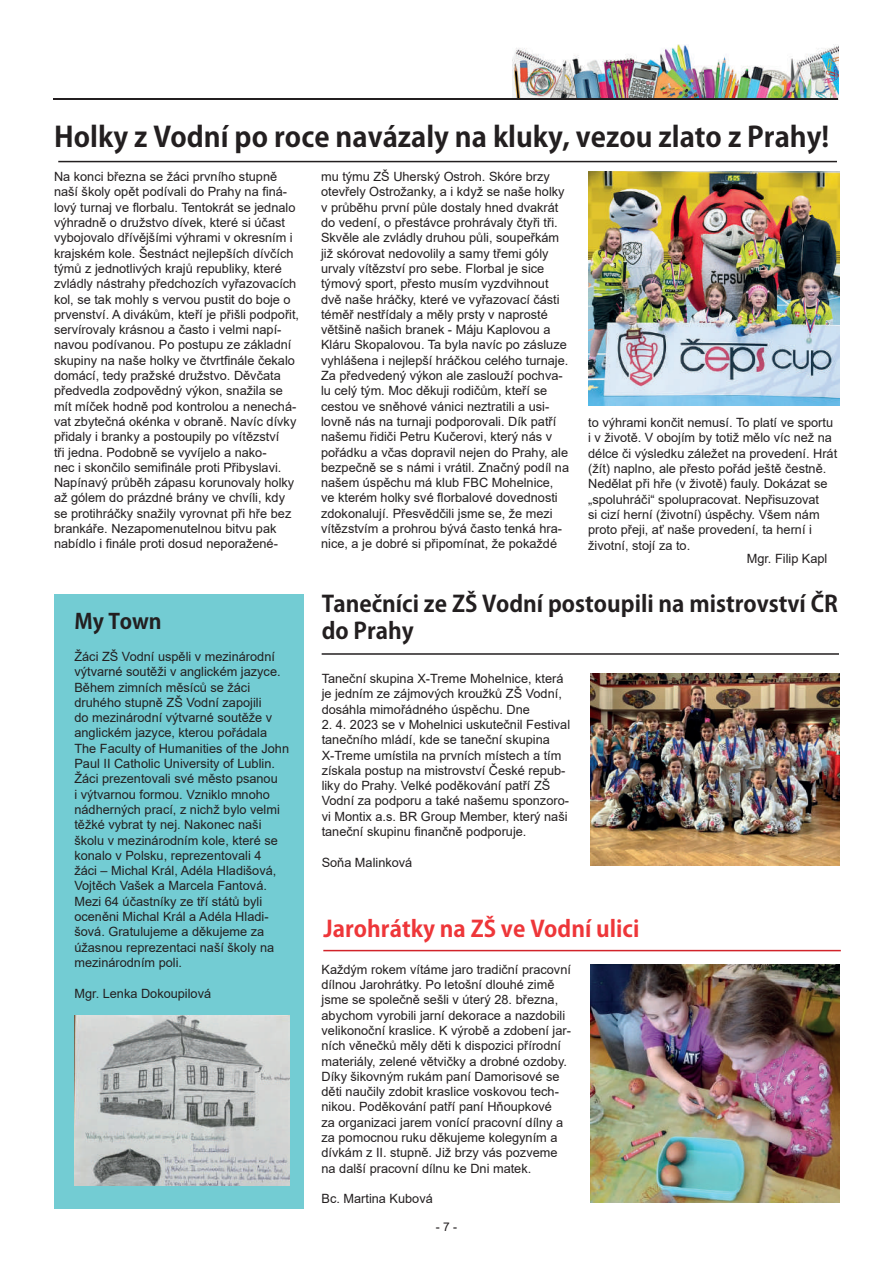
<style>
.page{position:relative;width:893px;height:1263px;background:#fff}
.page>*{position:absolute;margin:0;border:0;box-sizing:border-box;transform-origin:0 0}
.t1{font:700 27.75px "Koz Go Pr 6 N";color:#231f20}
.t2{font:700 22.5px/27px "Koz Go Pr 6 N";color:#231f20}
.t3{font:700 22.5px "Koz Go Pr 6 N";color:#ee3639}
.t4{font:700 21px "Koz Go Pr 6 N";color:#231f20}
.t5{font:12.75px/15.3px "Arial";color:#231f20}
.t6{font:12px "Arial";color:#231f20}
</style>
<div class="page">
<img style="left:513px;top:45px;width:325px;height:54px">
<hr style="left:53px;top:99px;width:785px;height:1px;background:#231f20">
<hr style="left:58px;top:161px;width:779px;height:1px;background:#231f20">
<img style="left:588px;top:172px;width:251px;height:233px">
<hr style="left:323px;top:950px;width:518px;height:1px;background:#d1232a">
<img style="left:591px;top:964px;width:248px;height:238px">
<div style="left:54px;top:594px;width:250px;height:615px;background:#73ccd3"></div>
<img style="left:74px;top:1016px;width:215px;height:169px">
<hr style="left:322px;top:653px;width:517px;height:2px;background:#231f20">
<img style="left:591px;top:674px;width:248px;height:191px">
<h1 class="t1" style="left:54px;top:121px;width:777px">Holky z Vodní po roce navázaly na kluky, vezou zlato z Prahy!</h1>
<p class="t5" style="left:54px;top:169px;width:247px">Na konci března se žáci prvního stupně naší školy opět podívali do Prahy na finá&shy;lový turnaj ve florbalu. Tentokrát se jednalo výhradně o družstvo dívek, které si účast vybojovalo dřívějšími výhrami v okresním i krajském kole. Šestnáct nejlepších dívčích týmů z jednotlivých krajů republiky, které zvládly nástrahy předchozích vyřazovacích kol, se tak mohly s vervou pustit do boje o prvenství. A divákům, kteří je přišli podpořit, servírovaly krásnou a často i velmi napí&shy;navou podívanou. Po postupu ze základní skupiny na naše holky ve čtvrtfinále čekalo domácí, tedy pražské družstvo. Děvčata předvedla zodpovědný výkon, snažila se mít míček hodně pod kontrolou a nenechá&shy;vat zbytečná okénka v obraně. Navíc dívky přidaly i branky a postoupily po vítězství<br>tři jedna. Podobně se vyvíjelo a nako-<br>nec i skončilo semifinále proti Přibyslavi.<br>Napínavý průběh zápasu korunovaly holky až gólem do prázdné brány ve chvíli, kdy se protihráčky snažily vyrovnat při hře bez brankáře. Nezapomenutelnou bitvu pak nabídlo i finále proti dosud neporažené-</p>
<p class="t5" style="left:321px;top:169px;width:250px">mu týmu ZŠ Uherský Ostroh. Skóre brzy otevřely Ostrožanky, a i když se naše holky v průběhu první půle dostaly hned dvakrát do vedení, o přestávce prohrávaly čtyři tři.<br>Skvěle ale zvládly druhou půli, soupeřkám již skórovat nedovolily a samy třemi góly urvaly vítězství pro sebe. Florbal je sice týmový sport, přesto musím vyzdvihnout dvě naše hráčky, které ve vyřazovací části téměř nestřídaly a měly prsty v naprosté většině našich branek - Máju Kaplovou a Kláru Skopalovou. Ta byla navíc po zásluze vyhlášena i nejlepší hráčkou celého turnaje.<br>Za předvedený výkon ale zaslouží pochva&shy;lu celý tým. Moc děkuji rodičům, kteří se cestou ve sněhové vánici neztratili a usi&shy;lovně nás na turnaji podporovali. Dík patří našemu řidiči Petru Kučerovi, který nás v pořádku a včas dopravil nejen do Prahy, ale bezpečně se s námi i vrátil. Značný podíl na našem úspěchu má klub FBC Mohelnice, ve kterém holky své florbalové dovednosti zdokonalují. Přesvědčili jsme se, že mezi vítězstvím a prohrou bývá často tenká hra&shy;nice, a je dobré si připomínat, že pokaždé</p>
<p class="t5" style="left:588px;top:415px;width:251px">to výhrami končit nemusí. To platí ve sportu i v životě. V obojím by totiž mělo víc než na délce či výsledku záležet na provedení. Hrát (žít) naplno, ale přesto pořád ještě čestně.<br>Nedělat při hře (v životě) fauly. Dokázat se „spoluhráči“ spolupracovat. Nepřisuzovat<br>si cizí herní (životní) úspěchy. Všem nám proto přeji, ať naše provedení, ta herní i životní, stojí za to.</p>
<p class="t5" style="left:747px;top:551px;width:82px">Mgr. Filip Kapl</p>
<h3 class="t4" style="left:74px;top:609px;width:89px">My Town</h3>
<p class="t5" style="left:74px;top:649px;width:216px">Žáci ZŠ Vodní uspěli v mezinárodní výtvarné soutěži v anglickém jazyce.<br>Během zimních měsíců se žáci druhého stupně ZŠ Vodní zapojili<br>do mezinárodní výtvarné soutěže v anglickém jazyce, kterou pořádala The Faculty of Humanities of the John Paul II Catholic University of Lublin.<br>Žáci prezentovali své město psanou<br>i výtvarnou formou. Vzniklo mnoho nádherných prací, z nichž bylo velmi těžké vybrat ty nej. Nakonec naši školu v mezinárodním kole, které se konalo v Polsku, reprezentovali 4<br>žáci – Michal Král, Adéla Hladišová, Vojtěch Vašek a Marcela Fantová.<br>Mezi 64 účastníky ze tří států byli oceněni Michal Král a Adéla Hladi&shy;šová. Gratulujeme a děkujeme za úžasnou reprezentaci naší školy na mezinárodním poli.</p>
<p class="t5" style="left:74px;top:985px;width:138px">Mgr. Lenka Dokoupilová</p>
<h2 class="t2" style="left:322px;top:591px;width:518px">Tanečníci ze ZŠ Vodní postoupili na mistrovství ČR do Prahy</h2>
<p class="t5" style="left:322px;top:671px;width:243px">Taneční skupina X-Treme Mohelnice, která je jedním ze zájmových kroužků ZŠ Vodní, dosáhla mimořádného úspěchu. Dne</p>
<p class="t5" style="left:322px;top:717px;width:250px">2. 4. 2023 se v Mohelnici uskutečnil Festival tanečního mládí, kde se taneční skupina X-Treme umístila na prvních místech a tím získala postup na mistrovství České repub&shy;liky do Prahy. Velké poděkování patří ZŠ Vodní za podporu a také našemu sponzoro&shy;vi Montix a.s. BR Group Member, který naši taneční skupinu finančně podporuje.</p>
<p class="t5" style="left:322px;top:854px;width:92px">Soňa Malinková</p>
<h2 class="t3" style="left:324px;top:916px;width:317px">Jarohrátky na ZŠ ve Vodní ulici</h2>
<p class="t5" style="left:322px;top:961px;width:251px">Každým rokem vítáme jaro tradiční pracovní dílnou Jarohrátky. Po letošní dlouhé zimě jsme se společně sešli v úterý 28. března, abychom vyrobili jarní dekorace a nazdobili velikonoční kraslice. K výrobě a zdobení jar&shy;ních věnečků měly děti k dispozici přírodní materiály, zelené větvičky a drobné ozdoby.<br>Díky šikovným rukám paní Damorisové se děti naučily zdobit kraslice voskovou tech&shy;nikou. Poděkování patří paní Hňoupkové<br>za organizaci jarem vonící pracovní dílny a za pomocnou ruku děkujeme kolegyním a dívkám z II. stupně. Již brzy vás pozveme na další pracovní dílnu ke Dni matek.</p>
<p class="t5" style="left:322px;top:1191px;width:113px">Bc. Martina Kubová</p>
<p class="t6" style="left:436px;top:1218px;width:23px">- 7 -</p>
</div>
